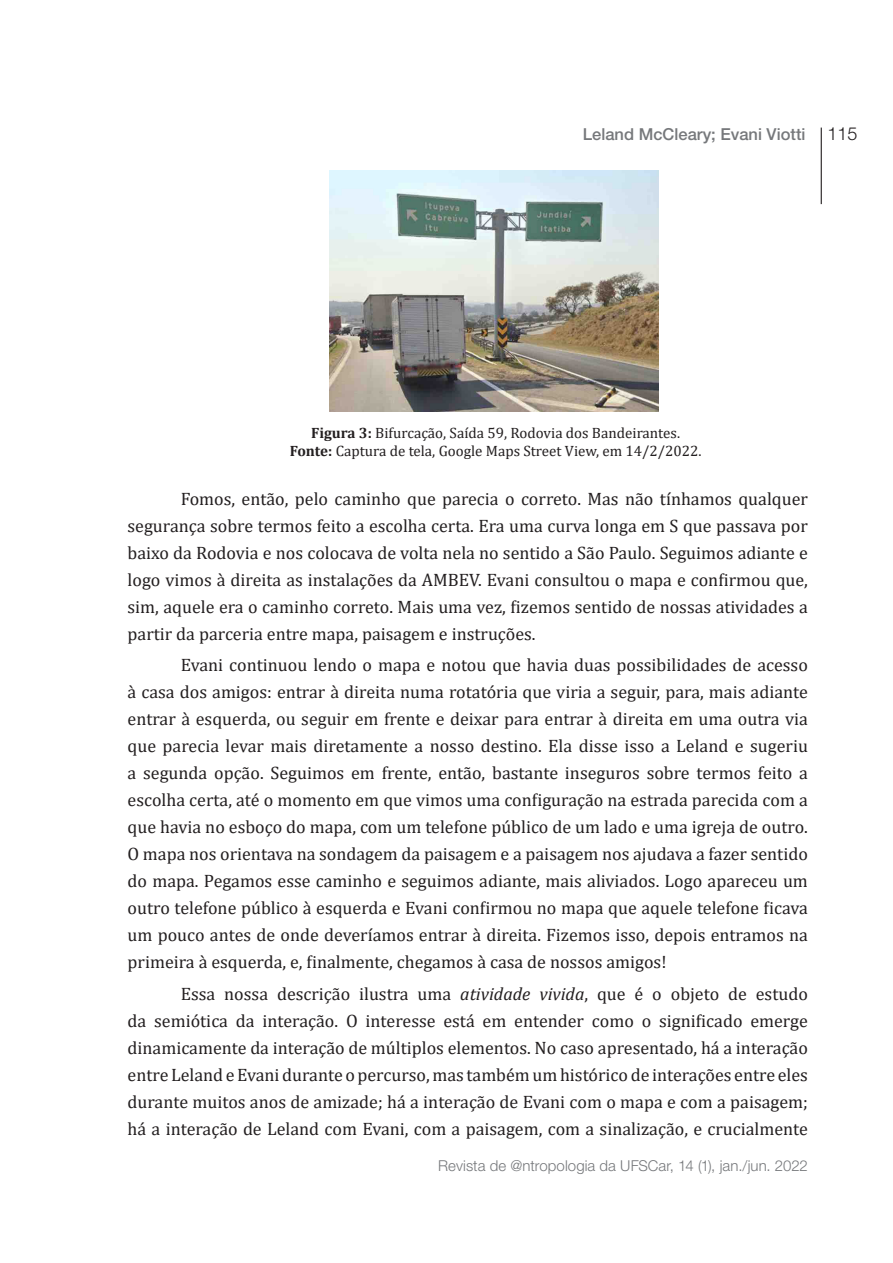
<style>
.page{position:relative;width:893px;height:1263px;background:#fff}
.page>*{position:absolute;margin:0;border:0;box-sizing:border-box;transform-origin:0 0}
.Rau_v10n1_-_parágraf{font:18px/27px "Cambria";color:#231f20;text-align:justify}
.sum_autor{font:500 16.5px "Helvetica Neue LT Std";color:#76787b}
.t1{font:15px "Cambria";color:#231f20}
.t2{font:300 15px "Helvetica Neue LT Std";letter-spacing:.005em;color:#76787b}
.s1{font-weight:300;font-size:18px;color:#231f20}
.s2{font-weight:700}
.s3{font-style:italic}
</style>
<div class="page">
<hr style="left:821px;top:128px;width:1px;height:76px;background:#231f20">
<img style="left:330px;top:170px;width:329px;height:241px">
<p class="sum_autor" style="left:583px;top:124px;width:276px">Leland McCleary; Evani Viotti <span class="s1">115</span></p>
<p class="t1" style="left:311px;top:424px;width:370px"><span class="s2">Figura 3:</span> Bifurcação, Saída 59, Rodovia dos Bandeirantes.</p>
<p class="t1" style="left:290px;top:442px;width:413px"><span class="s2">Fonte:</span> Captura de tela, Google Maps Street View, em 14/2/2022.</p>
<p class="Rau_v10n1_-_parágraf" style="left:128px;top:485px;width:682px;text-indent:53px">Fomos, então, pelo caminho que parecia o correto. Mas não tínhamos qualquer segurança sobre termos feito a escolha certa. Era uma curva longa em S que passava por baixo da Rodovia e nos colocava de volta nela no sentido a São Paulo. Seguimos adiante e logo vimos à direita as instalações da AMBEV. Evani consultou o mapa e confirmou que, sim, aquele era o caminho correto. Mais uma vez, fizemos sentido de nossas atividades a partir da parceria entre mapa, paisagem e instruções.</p>
<p class="Rau_v10n1_-_parágraf" style="left:128px;top:651px;width:682px;text-indent:53px">Evani continuou lendo o mapa e notou que havia duas possibilidades de acesso à casa dos amigos: entrar à direita numa rotatória que viria a seguir, para, mais adiante entrar à esquerda, ou seguir em frente e deixar para entrar à direita em uma outra via que parecia levar mais diretamente a nosso destino. Ela disse isso a Leland e sugeriu a segunda opção. Seguimos em frente, então, bastante inseguros sobre termos feito a escolha certa, até o momento em que vimos uma configuração na estrada parecida com a que havia no esboço do mapa, com um telefone público de um lado e uma igreja de outro.<br>O mapa nos orientava na sondagem da paisagem e a paisagem nos ajudava a fazer sentido do mapa. Pegamos esse caminho e seguimos adiante, mais aliviados. Logo apareceu um outro telefone público à esquerda e Evani confirmou no mapa que aquele telefone ficava um pouco antes de onde deveríamos entrar à direita. Fizemos isso, depois entramos na primeira à esquerda, e, finalmente, chegamos à casa de nossos amigos!</p>
<p class="Rau_v10n1_-_parágraf" style="left:128px;top:980px;width:682px;text-indent:53px">Essa nossa descrição ilustra uma <span class="s3">atividade vivida</span>, que é o objeto de estudo da semiótica da interação. O interesse está em entender como o significado emerge dinamicamente da interação de múltiplos elementos. No caso apresentado, há a interação entre Leland e Evani durante o percurso, mas também um histórico de interações entre eles durante muitos anos de amizade; há a interação de Evani com o mapa e com a paisagem; há a interação de Leland com Evani, com a paisagem, com a sinalização, e crucialmente</p>
<p class="t2" style="left:438px;top:1157px;width:371px">Revista de @ntropologia da UFSCar, 14 (1), jan./jun. 2022</p>
</div>
